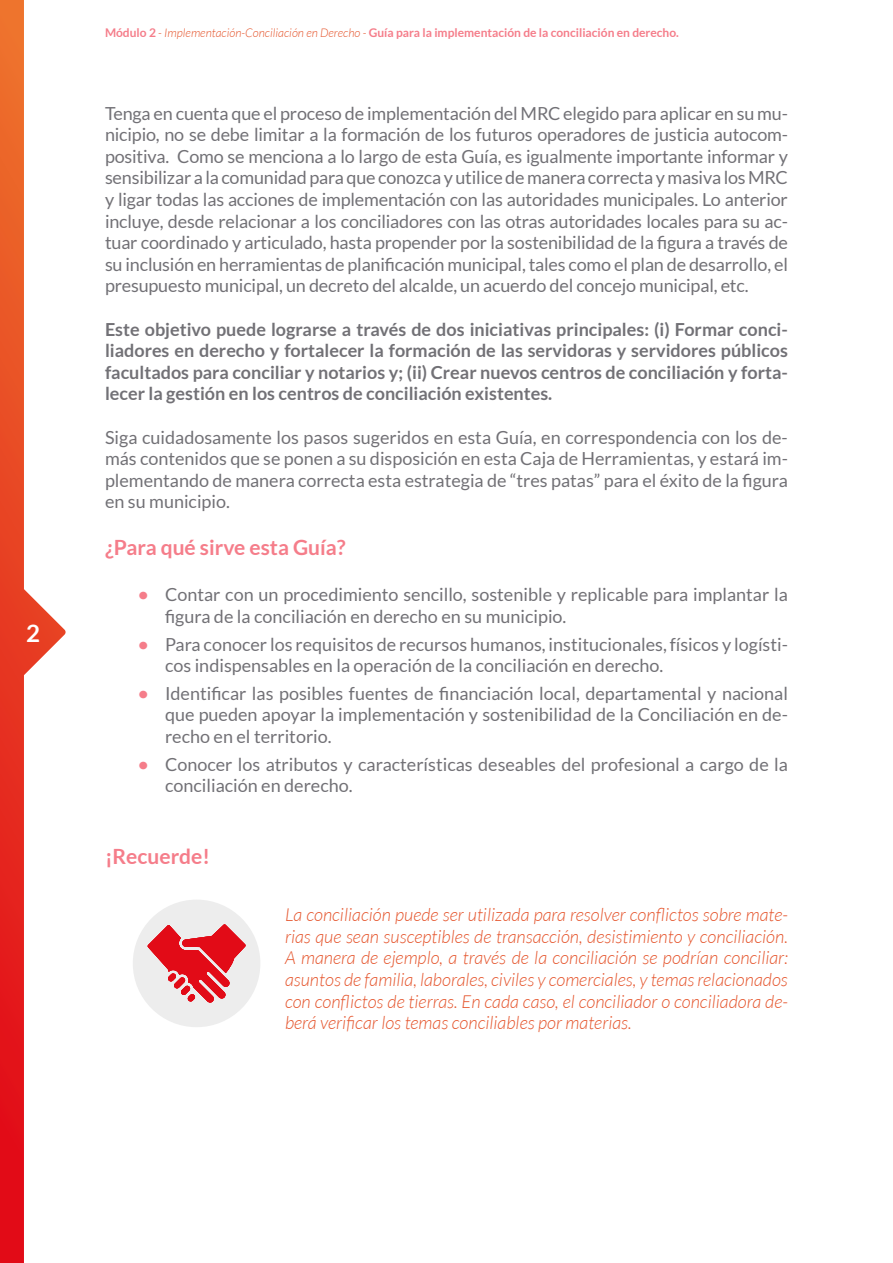
<style>
.page{position:relative;width:893px;height:1263px;background:#fff}
.page>*{position:absolute;margin:0;border:0;box-sizing:border-box;transform-origin:0 0}
.t1{font:700 24px "Lato";color:#fff}
.t2{font:700 21px "Lato";color:#f57d8a}
.t3{font:18px/21.6px "Lato";color:#727176;text-align:justify}
.t4{font:italic 300 18px/21.6px "Lato";color:#e5552d;text-align:justify}
.t5{font:700 18px/21.6px "Lato";color:#727176;text-align:justify}
.t6{font:700 12px "Lato";color:#f57d8a}
.s1{font-weight:300;font-style:italic;color:#e5552d}
.s2{font-weight:700;color:#f57d8a}
</style>
<div class="page">
<svg style="left:0;top:0;width:66px;height:1263px"></svg>
<div style="left:133px;top:899px;width:127px;height:128px;background:#ededed;border-radius:50%"></div>
<svg style="left:147px;top:924px;width:99px;height:78px"></svg>
<h1 class="t1" style="left:26px;top:619px;width:15px">2</h1>
<p class="t6" style="left:105px;top:25px;width:575px">Módulo 2 <span class="s1">- Implementación-Conciliación en Derecho -</span> Guía para la implementación de la conciliación en derecho.</p>
<p class="t3" style="left:105px;top:102px;width:684px">Tenga en cuenta que el proceso de implementación del MRC elegido para aplicar en su mu&shy;nicipio, no se debe limitar a la formación de los futuros operadores de justicia autocom&shy;positiva. Como se menciona a lo largo de esta Guía, es igualmente importante informar y sensibilizar a la comunidad para que conozca y utilice de manera correcta y masiva los MRC y ligar todas las acciones de implementación con las autoridades municipales. Lo anterior incluye, desde relacionar a los conciliadores con las otras autoridades locales para su ac&shy;tuar coordinado y articulado, hasta propender por la sostenibilidad de la figura a través de su inclusión en herramientas de planificación municipal, tales como el plan de desarrollo, el presupuesto municipal, un decreto del alcalde, un acuerdo del concejo municipal, etc.</p>
<p class="t5" style="left:105px;top:318px;width:684px">Este objetivo puede lograrse a través de dos iniciativas principales: (i) Formar conci&shy;liadores en derecho y fortalecer la formación de las servidoras y servidores públicos facultados para conciliar y notarios y; (ii) Crear nuevos centros de conciliación y forta&shy;lecer la gestión en los centros de conciliación existentes.</p>
<p class="t3" style="left:105px;top:426px;width:684px">Siga cuidadosamente los pasos sugeridos en esta Guía, en correspondencia con los de&shy;más contenidos que se ponen a su disposición en esta Caja de Herramientas, y estará im&shy;plementando de manera correcta esta estrategia de “tres patas” para el éxito de la figura en su municipio.</p>
<p class="t2" style="left:105px;top:535px;width:242px">¿Para qué sirve esta Guía?</p>
<p class="t3" style="left:165px;top:584px;width:624px;text-indent:-27px"><span class="s2">•</span> Contar con un procedimiento sencillo, sostenible y replicable para implantar la figura de la conciliación en derecho en su municipio.</p>
<p class="t3" style="left:165px;top:633px;width:624px;text-indent:-27px"><span class="s2">•</span> Para conocer los requisitos de recursos humanos, institucionales, físicos y logísti&shy;cos indispensables en la operación de la conciliación en derecho.</p>
<p class="t3" style="left:165px;top:682px;width:624px;text-indent:-27px"><span class="s2">•</span> Identificar las posibles fuentes de financiación local, departamental y nacional que pueden apoyar la implementación y sostenibilidad de la Conciliación en de&shy;recho en el territorio.</p>
<p class="t3" style="left:165px;top:753px;width:624px;text-indent:-27px"><span class="s2">•</span> Conocer los atributos y características deseables del profesional a cargo de la conciliación en derecho.</p>
<p class="t2" style="left:105px;top:844px;width:106px">¡Recuerde!</p>
<p class="t4" style="left:285px;top:904px;width:504px">La conciliación puede ser utilizada para resolver conflictos sobre mate&shy;rias que sean susceptibles de transacción, desistimiento y conciliación.<br>A manera de ejemplo, a través de la conciliación se podrían conciliar: asuntos de familia, laborales, civiles y comerciales, y temas relacionados con conflictos de tierras. En cada caso, el conciliador o conciliadora de&shy;berá verificar los temas conciliables por materias.</p>
</div>
